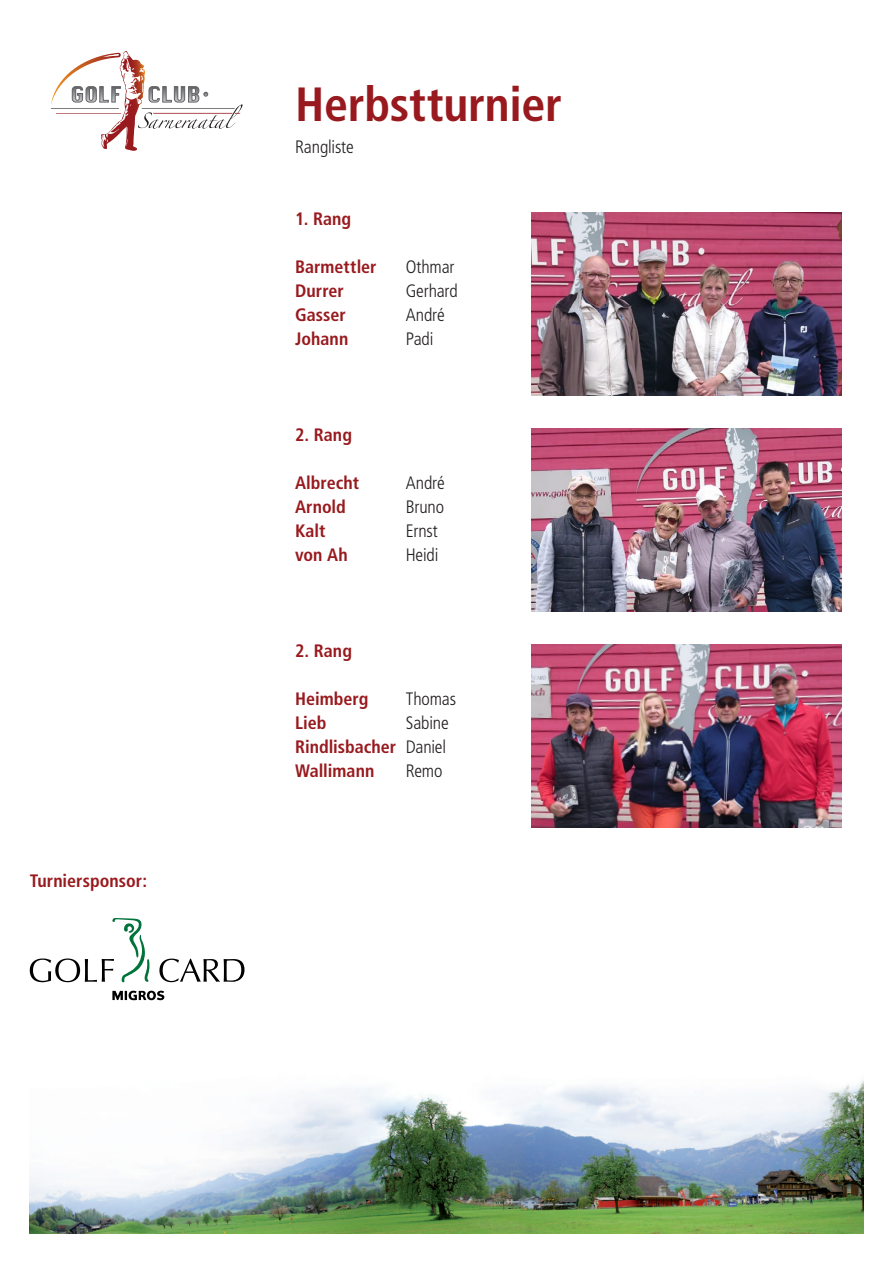
<style>
.page{position:relative;width:893px;height:1263px;background:#fff}
.page>*{position:absolute;margin:0;border:0;box-sizing:border-box;transform-origin:0 0}
.Titel{font:700 condensed 48px "Frutiger";letter-spacing:-.005em;color:#981a1e}
.gs{font:700 condensed 18px "Frutiger";color:#981a1e}
.gs-2{font:300 condensed 18px "Frutiger";letter-spacing:-.01em;color:#231f20}
.s1{font-weight:300;color:#231f20}
</style>
<div class="page">
<img style="left:30px;top:1081px;width:833px;height:152px">
<svg style="left:51px;top:51px;width:192px;height:100px"></svg>
<img style="left:531px;top:213px;width:311px;height:182px">
<img style="left:531px;top:644px;width:311px;height:183px">
<img style="left:531px;top:428px;width:311px;height:183px">
<svg style="left:112px;top:991px;width:52px;height:9px"></svg>
<svg style="left:30px;top:918px;width:120px;height:64px"></svg>
<svg style="left:159px;top:958px;width:85px;height:24px"></svg>
<p class="gs" style="left:30px;top:870px;width:119px">Turniersponsor:</p>
<p class="Titel" style="left:295px;top:75px;width:268px">Herbstturnier</p>
<p class="gs-2" style="left:295px;top:137px;width:60px">Rangliste</p>
<p class="gs" style="left:295px;top:208px;width:58px">1. Rang</p>
<p class="gs" style="left:295px;top:256px;width:83px">Barmettler</p>
<p class="gs-2" style="left:406px;top:257px;width:50px">Othmar</p>
<p class="gs" style="left:295px;top:280px;width:50px">Durrer</p>
<p class="gs-2" style="left:406px;top:281px;width:54px">Gerhard</p>
<p class="gs" style="left:295px;top:304px;width:52px">Gasser</p>
<p class="gs-2" style="left:406px;top:305px;width:41px">André</p>
<p class="gs" style="left:295px;top:328px;width:55px">Johann</p>
<p class="gs-2" style="left:406px;top:329px;width:29px">Padi</p>
<p class="gs" style="left:295px;top:424px;width:58px">2. Rang</p>
<p class="gs" style="left:295px;top:472px;width:66px">Albrecht</p>
<p class="gs-2" style="left:406px;top:473px;width:41px">André</p>
<p class="gs" style="left:295px;top:496px;width:52px">Arnold</p>
<p class="gs-2" style="left:406px;top:497px;width:40px">Bruno</p>
<p class="gs" style="left:295px;top:520px;width:32px">Kalt</p>
<p class="gs-2" style="left:406px;top:521px;width:34px">Ernst</p>
<p class="gs" style="left:295px;top:544px;width:54px">von Ah</p>
<p class="gs-2" style="left:406px;top:545px;width:34px">Heidi</p>
<p class="gs" style="left:295px;top:640px;width:58px">2. Rang</p>
<p class="gs" style="left:295px;top:688px;width:75px">Heimberg</p>
<p class="gs-2" style="left:406px;top:689px;width:52px">Thomas</p>
<p class="gs" style="left:295px;top:712px;width:33px">Lieb</p>
<p class="gs-2" style="left:406px;top:713px;width:45px">Sabine</p>
<p class="gs" style="left:295px;top:736px;width:152px">Rindlisbacher <span class="s1">Daniel</span></p>
<p class="gs" style="left:295px;top:760px;width:81px">Wallimann</p>
<p class="gs-2" style="left:406px;top:761px;width:38px">Remo</p>
</div>
